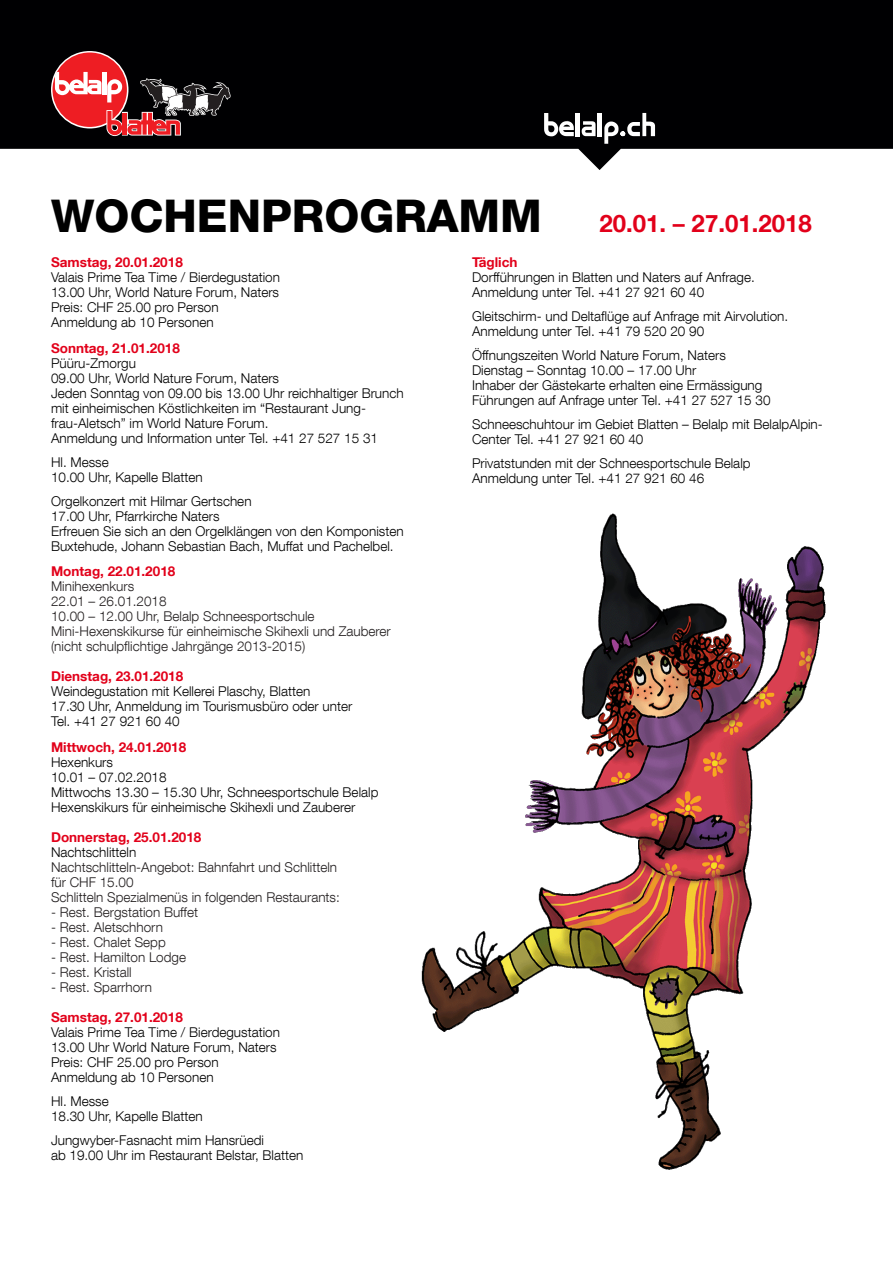
<style>
.page{position:relative;width:893px;height:1263px;background:#fff}
.page>*{position:absolute;margin:0;border:0;box-sizing:border-box;transform-origin:0 0}
.t1{font:800 45px "Helvetica Neue LT Com";color:#000}
.t2{font:700 24px "Helvetica Neue LT Com";color:#e2001a}
.t3{font:300 13.5px/15px "Helvetica Neue LT Com";color:#000}
.t4{font:300 13.5px/15px "Helvetica Neue LT Com";color:#231f20}
.t5{font:700 13.5px "Helvetica Neue LT Com";color:#e2001a}
</style>
<div class="page">
<svg style="left:0;top:0;width:893px;height:170px;fill:#000002"></svg>
<svg style="left:51px;top:51px;width:77px;height:77px"></svg>
<div style="left:52px;top:52px;width:75px;height:75px;background:#ee1d23;border-radius:50%"></div>
<svg style="left:55px;top:72px;width:176px;height:64px"></svg>
<svg style="left:544px;top:113px;width:30px;height:23px"></svg>
<hr style="left:576px;top:113px;width:4px;height:23px;background:#fff">
<svg style="left:582px;top:121px;width:13px;height:15px"></svg>
<hr style="left:598px;top:113px;width:4px;height:23px;background:#fff">
<svg style="left:604px;top:113px;width:51px;height:31px"></svg>
<img style="left:421px;top:513px;width:405px;height:657px">
<h1 class="t1" style="left:51px;top:189px;width:492px">WOCHENPROGRAMM</h1>
<p class="t5" style="left:51px;top:254px;width:133px">Samstag, 20.01.2018</p>
<p class="t3" style="left:51px;top:270px;width:230px">Valais Prime Tea Time / Bierdegustation</p>
<p class="t3" style="left:51px;top:285px;width:230px">13.00 Uhr, World Nature Forum, Naters</p>
<p class="t3" style="left:51px;top:300px;width:169px">Preis: CHF 25.00 pro Person</p>
<p class="t3" style="left:51px;top:315px;width:164px">Anmeldung ab 10 Personen</p>
<p class="t5" style="left:51px;top:339px;width:130px">Sonntag, 21.01.2018</p>
<p class="t3" style="left:51px;top:355px;width:87px">Püüru-Zmorgu</p>
<p class="t3" style="left:51px;top:370px;width:230px">09.00 Uhr, World Nature Forum, Naters</p>
<p class="t3" style="left:51px;top:385px;width:354px">Jeden Sonntag von 09.00 bis 13.00 Uhr reichhaltiger Brunch mit einheimischen Köstlichkeiten im “Restaurant Jung&shy;frau-Aletsch” im World Nature Forum.</p>
<p class="t3" style="left:51px;top:430px;width:328px">Anmeldung und Information unter Tel. +41 27 527 15 31</p>
<p class="t3" style="left:51px;top:454px;width:59px">Hl. Messe</p>
<p class="t3" style="left:51px;top:469px;width:153px">10.00 Uhr, Kapelle Blatten</p>
<p class="t3" style="left:51px;top:493px;width:202px">Orgelkonzert mit Hilmar Gertschen</p>
<p class="t3" style="left:51px;top:508px;width:170px">17.00 Uhr, Pfarrkirche Naters</p>
<p class="t3" style="left:51px;top:523px;width:354px">Erfreuen Sie sich an den Orgelklängen von den Komponisten<br>Buxtehude, Johann Sebastian Bach, Muffat und Pachelbel.</p>
<p class="t5" style="left:51px;top:563px;width:126px">Montag, 22.01.2018</p>
<p class="t4" style="left:51px;top:579px;width:85px">Minihexenkurs</p>
<p class="t4" style="left:51px;top:594px;width:117px">22.01 – 26.01.2018</p>
<p class="t4" style="left:51px;top:609px;width:265px">10.00 – 12.00 Uhr, Belalp Schneesportschule</p>
<p class="t4" style="left:51px;top:624px;width:341px">Mini-Hexenskikurse für einheimische Skihexli und Zauberer (nicht schulpflichtige Jahrgänge 2013-2015)</p>
<p class="t5" style="left:51px;top:668px;width:134px">Dienstag, 23.01.2018</p>
<p class="t3" style="left:51px;top:684px;width:261px">Weindegustation mit Kellerei Plaschy, Blatten</p>
<p class="t3" style="left:51px;top:699px;width:303px">17.30 Uhr, Anmeldung im Tourismusbüro oder unter</p>
<p class="t3" style="left:51px;top:714px;width:130px">Tel. +41 27 921 60 40</p>
<p class="t5" style="left:51px;top:738px;width:137px">Mittwoch, 24.01.2018</p>
<p class="t3" style="left:51px;top:754px;width:64px">Hexenkurs</p>
<p class="t3" style="left:51px;top:769px;width:117px">10.01 – 07.02.2018</p>
<p class="t3" style="left:51px;top:784px;width:329px">Mittwochs 13.30 – 15.30 Uhr, Schneesportschule Belalp</p>
<p class="t3" style="left:51px;top:799px;width:306px">Hexenskikurs für einheimische Skihexli und Zauberer</p>
<p class="t5" style="left:51px;top:828px;width:152px">Donnerstag, 25.01.2018</p>
<p class="t3" style="left:51px;top:844px;width:87px">Nachtschlitteln</p>
<p class="t4" style="left:51px;top:859px;width:288px">Nachtschlitteln-Angebot: Bahnfahrt und Schlitteln</p>
<p class="t4" style="left:51px;top:874px;width:84px">für CHF 15.00</p>
<p class="t4" style="left:51px;top:889px;width:290px">Schlitteln Spezialmenüs in folgenden Restaurants:</p>
<p class="t4" style="left:51px;top:904px;width:149px">- Rest. Bergstation Buffet</p>
<p class="t4" style="left:51px;top:919px;width:114px">- Rest. Aletschhorn</p>
<p class="t4" style="left:51px;top:934px;width:116px">- Rest. Chalet Sepp</p>
<p class="t4" style="left:51px;top:949px;width:137px">- Rest. Hamilton Lodge</p>
<p class="t4" style="left:51px;top:964px;width:82px">- Rest. Kristall</p>
<p class="t4" style="left:51px;top:979px;width:103px">- Rest. Sparrhorn</p>
<p class="t5" style="left:51px;top:1008px;width:133px">Samstag, 27.01.2018</p>
<p class="t3" style="left:51px;top:1024px;width:230px">Valais Prime Tea Time / Bierdegustation</p>
<p class="t3" style="left:51px;top:1039px;width:227px">13.00 Uhr World Nature Forum, Naters</p>
<p class="t3" style="left:51px;top:1054px;width:169px">Preis: CHF 25.00 pro Person</p>
<p class="t3" style="left:51px;top:1069px;width:164px">Anmeldung ab 10 Personen</p>
<p class="t3" style="left:51px;top:1093px;width:59px">Hl. Messe</p>
<p class="t3" style="left:51px;top:1108px;width:153px">18.30 Uhr, Kapelle Blatten</p>
<p class="t3" style="left:51px;top:1132px;width:215px">Jungwyber-Fasnacht mim Hansrüedi</p>
<p class="t3" style="left:51px;top:1147px;width:254px">ab 19.00 Uhr im Restaurant Belstar, Blatten</p>
<p class="t2" style="left:600px;top:208px;width:214px">20.01. – 27.01.2018</p>
<p class="t5" style="left:472px;top:254px;width:47px">Täglich</p>
<p class="t3" style="left:472px;top:270px;width:284px">Dorfführungen in Blatten und Naters auf Anfrage.</p>
<p class="t3" style="left:472px;top:285px;width:234px">Anmeldung unter Tel. +41 27 921 60 40</p>
<p class="t3" style="left:472px;top:309px;width:318px">Gleitschirm- und Deltaflüge auf Anfrage mit Airvolution.</p>
<p class="t3" style="left:472px;top:324px;width:234px">Anmeldung unter Tel. +41 79 520 20 90</p>
<p class="t3" style="left:472px;top:348px;width:255px">Öffnungszeiten World Nature Forum, Naters</p>
<p class="t3" style="left:472px;top:363px;width:226px">Dienstag – Sonntag 10.00 – 17.00 Uhr</p>
<p class="t3" style="left:472px;top:378px;width:292px">Inhaber der Gästekarte erhalten eine Ermässigung</p>
<p class="t3" style="left:472px;top:393px;width:300px">Führungen auf Anfrage unter Tel. +41 27 527 15 30</p>
<p class="t3" style="left:472px;top:417px;width:352px">Schneeschuhtour im Gebiet Blatten – Belalp mit BelalpAlpin-<br>Center Tel. +41 27 921 60 40</p>
<p class="t3" style="left:472px;top:456px;width:280px">Privatstunden mit der Schneesportschule Belalp</p>
<p class="t3" style="left:472px;top:471px;width:234px">Anmeldung unter Tel. +41 27 921 60 46</p>
</div>
